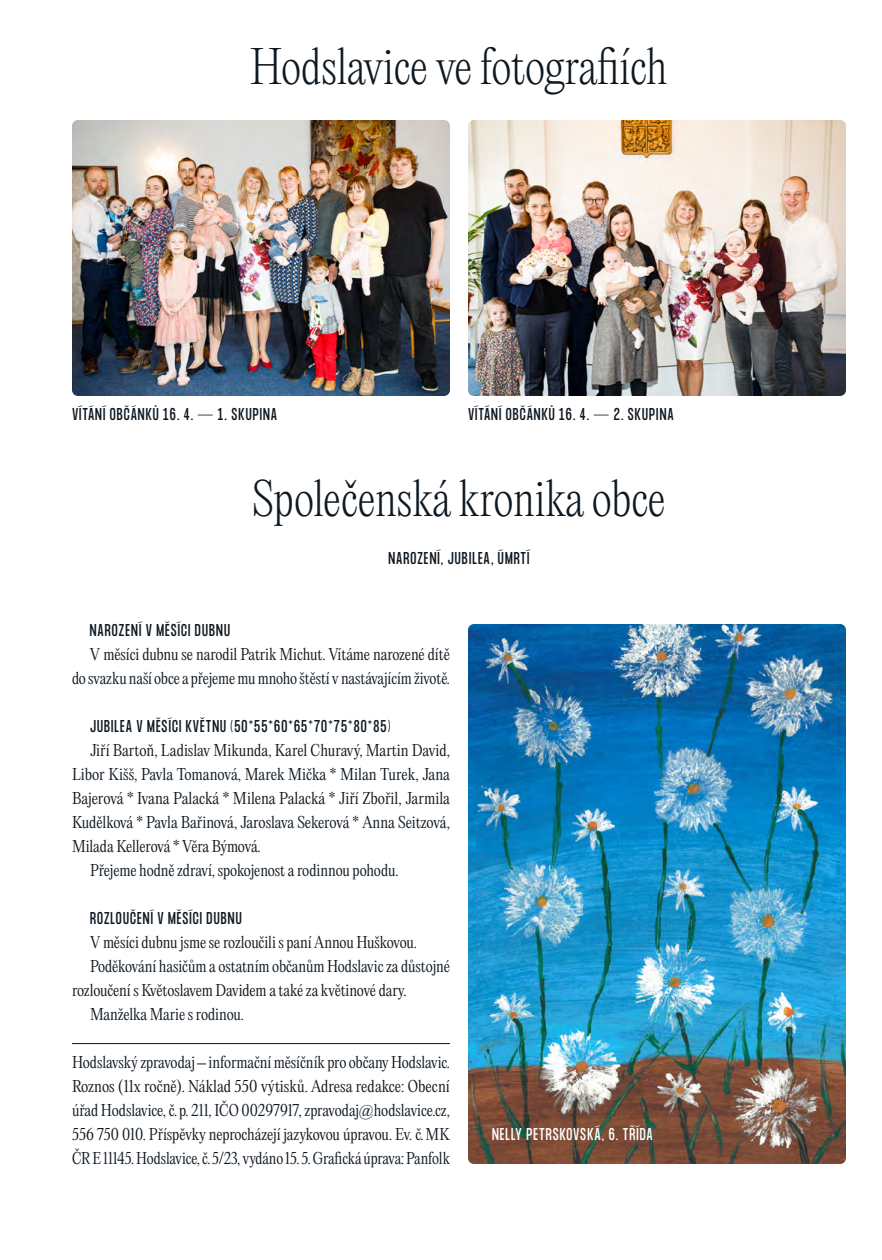
<style>
.page{position:relative;width:882px;height:1260px;background:#fff}
.page>*{position:absolute;margin:0;border:0;box-sizing:border-box;transform-origin:0 0}
.t1{font:200 45px "PP Editorial New";letter-spacing:-.005em;color:#0e1821}
.t2{font:300 15px/24px "PP Editorial New";letter-spacing:-.01em;color:#0e1821;text-align:right}
.t3{font:15px "PP Formula Condensed";letter-spacing:.075em;color:#0e1821}
.t4{font:15px "PP Formula Condensed";letter-spacing:.07em;color:#fff}
</style>
<div class="page">
<hr style="left:72px;top:1043px;width:378px;height:1px;background:#0e1821">
<img style="left:72px;top:120px;width:378px;height:276px">
<img style="left:468px;top:120px;width:378px;height:276px">
<img style="left:468px;top:624px;width:378px;height:540px">
<img style="left:661px;top:971px;width:18px;height:19px">
<svg style="left:600px;top:1083px;width:8px;height:5px"></svg>
<svg style="left:548px;top:1050px;width:5px;height:4px"></svg>
<svg style="left:562px;top:1062px;width:6px;height:8px"></svg>
<img style="left:489px;top:643px;width:14px;height:10px">
<h1 class="t1" style="left:250px;top:36px;width:419px">Hodslavice ve fotografiích</h1>
<p class="t3" style="left:72px;top:405px;width:207px">VÍTÁNÍ OBČÁNKŮ 16. 4. — 1. SKUPINA</p>
<p class="t3" style="left:468px;top:405px;width:207px">VÍTÁNÍ OBČÁNKŮ 16. 4. — 2. SKUPINA</p>
<h1 class="t1" style="left:252px;top:468px;width:415px">Společenská kronika obce</h1>
<p class="t3" style="left:389px;top:549px;width:142px">NAROZENÍ, JUBILEA, ÚMRTÍ</p>
<p class="t3" style="left:90px;top:621px;width:141px">NAROZENÍ V MĚSÍCI DUBNU</p>
<p class="t2" style="left:72px;top:642px;width:379px">V měsíci dubnu se narodil Patrik Michut. Vítáme narozené dítě<br>do svazku naší obce a přejeme mu mnoho štěstí v nastávajícím životě.</p>
<p class="t3" style="left:90px;top:717px;width:302px">JUBILEA V MĚSÍCI KVĚTNU (5O*55*6O*65*7O*75*8O*85)</p>
<p class="t2" style="left:90px;top:738px;width:362px">Jiří Bartoň, Ladislav Mikunda, Karel Churavý, Martin David,</p>
<p class="t2" style="left:72px;top:762px;width:379px">Libor Kišš, Pavla Tomanová, Marek Mička * Milan Turek, Jana</p>
<p class="t2" style="left:72px;top:786px;width:380px">Bajerová * Ivana Palacká * Milena Palacká * Jiří Zbořil, Jarmila</p>
<p class="t2" style="left:72px;top:810px;width:379px">Kudělková * Pavla Bařinová, Jaroslava Sekerová * Anna Seitzová,</p>
<p class="t2" style="left:72px;top:834px;width:190px">Milada Kellerová * Věra Býmová.</p>
<p class="t2" style="left:90px;top:858px;width:310px">Přejeme hodně zdraví, spokojenost a rodinnou pohodu.</p>
<p class="t3" style="left:90px;top:909px;width:153px">ROZLOUČENÍ V MĚSÍCI DUBNU</p>
<p class="t2" style="left:90px;top:930px;width:329px">V měsíci dubnu jsme se rozloučili s paní Annou Huškovou.</p>
<p class="t2" style="left:90px;top:954px;width:362px">Poděkování hasičům a ostatním občanům Hodslavic za důstojné</p>
<p class="t2" style="left:72px;top:978px;width:336px">rozloučení s Květoslavem Davidem a také za květinové dary.</p>
<p class="t2" style="left:90px;top:1002px;width:156px">Manželka Marie s rodinou.</p>
<p class="t2" style="left:72px;top:1050px;width:380px;text-align:justify">Hodslavský zpravodaj – informační měsíčník pro občany Hodslavic.<br>Roznos (11x ročně). Náklad 550 výtisků. Adresa redakce: Obecní úřad Hodslavice, č. p. 211, IČO 00297917, zpravodaj@hodslavice.cz, 556 750 010. Příspěvky neprocházejí jazykovou úpravou. Ev. č.MK ČR E 11145. Hodslavice, č. 5/23, vydáno 15. 5. Grafická úprava: Panfolk</p>
<p class="t4" style="left:492px;top:1125px;width:162px">NELLY PETRSKOVSKÁ, 6. TŘÍDA</p>
</div>
